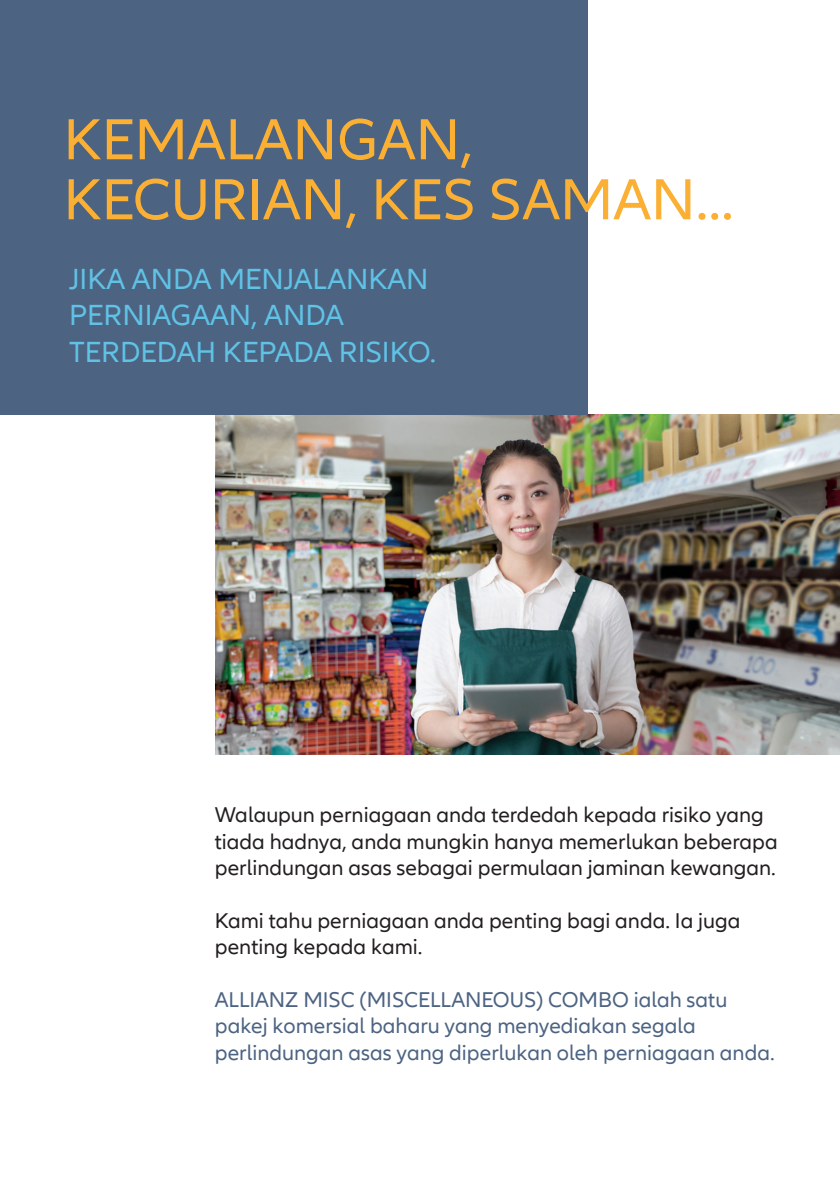
<style>
.page{position:relative;width:840px;height:1191px;background:#fff}
.page>*{position:absolute;margin:0;border:0;box-sizing:border-box;transform-origin:0 0}
.t1{font:60px "Allianz Neo";color:#fbb033}
.t2{font:30px/36px "Allianz Neo";color:#60c2e5}
.t3{font:22px/26.4px "Allianz Neo";color:#231f20}
.t4{font:22px/26.4px "Allianz Neo";color:#4c6382}
</style>
<div class="page">
<img style="left:215px;top:414px;width:624px;height:340px">
<div style="left:0;top:0;width:587px;height:414px;background:#4c6382"></div>
<p class="t1" style="left:63px;top:105px;width:411px">KEMALANGAN,</p>
<p class="t1" style="left:63px;top:165px;width:671px">KECURIAN, KES SAMAN...</p>
<p class="t2" style="left:69px;top:262px;width:368px">JIKA ANDA MENJALANKAN<br>PERNIAGAAN, ANDA<br>TERDEDAH KEPADA RISIKO.</p>
<p class="t3" style="left:215px;top:802px;width:564px">Walaupun perniagaan anda terdedah kepada risiko yang tiada hadnya, anda mungkin hanya memerlukan beberapa perlindungan asas sebagai permulaan jaminan kewangan.</p>
<p class="t3" style="left:215px;top:908px;width:526px">Kami tahu perniagaan anda penting bagi anda. Ia juga penting kepada kami.</p>
<p class="t4" style="left:215px;top:987px;width:561px">ALLIANZ MISC (MISCELLANEOUS) COMBO ialah satu pakej komersial baharu yang menyediakan segala perlindungan asas yang diperlukan oleh perniagaan anda.</p>
</div>
